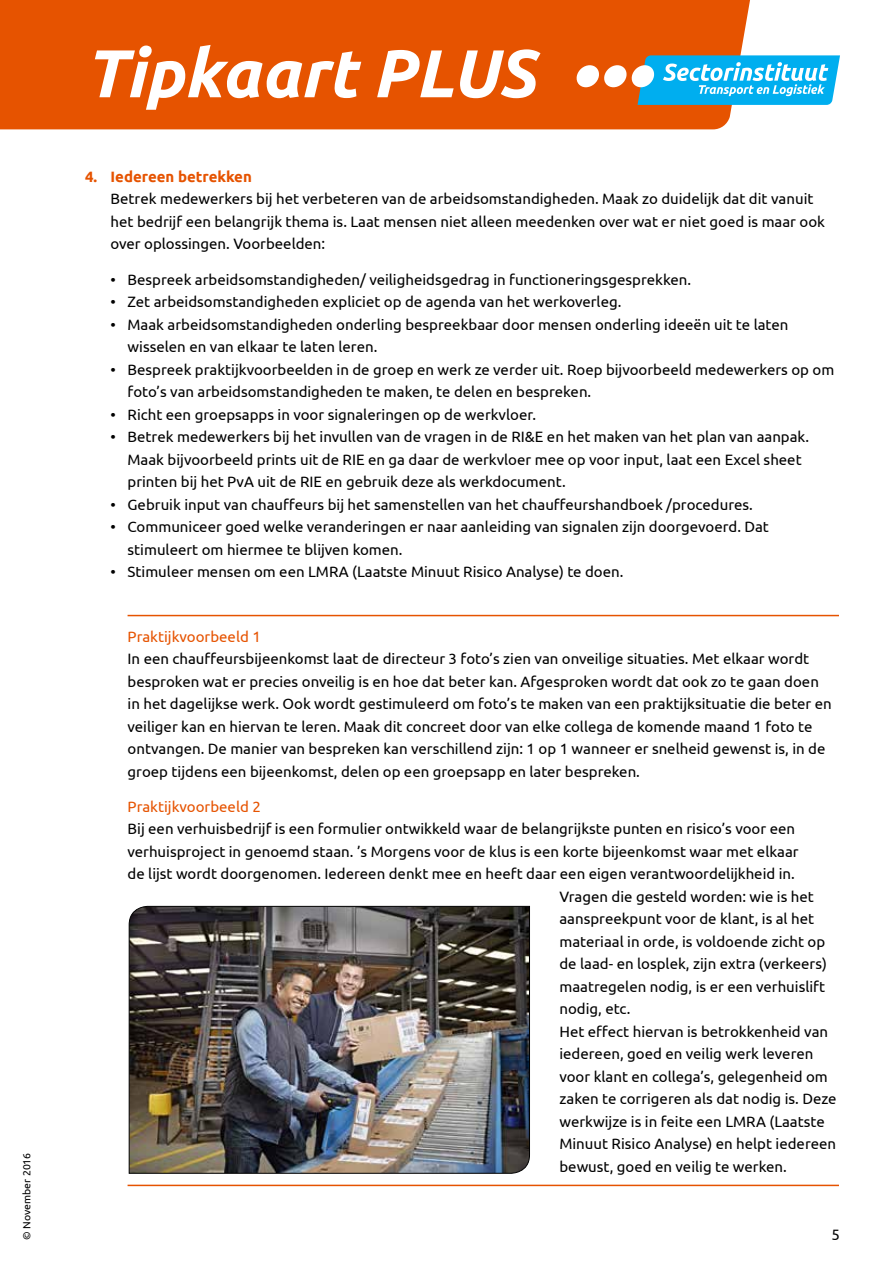
<style>
.page{position:relative;width:893px;height:1263px;background:#fff}
.page>*{position:absolute;margin:0;border:0;box-sizing:border-box;transform-origin:0 0}
.t1{font:italic 700 67.5px "Ubuntu";color:#fff}
.t2{font:15px/22.5px "Ubuntu";color:#000}
.t3{font:15px "Ubuntu";color:#e65300}
.t4{font:700 15px "Ubuntu";color:#e65300}
.t5{font:10.5px "Ubuntu";color:#000}
</style>
<div class="page">
<div style="left:0;top:0;width:750px;height:129px;background:#e65300"></div>
<svg style="left:577px;top:55px;width:263px;height:50px"></svg>
<hr style="left:128px;top:615px;width:711px;height:1px;background:#e65300">
<hr style="left:128px;top:1185px;width:711px;height:1px;background:#e65300">
<img style="left:129px;top:906px;width:401px;height:267px">
<p class="t5" style="left:20px;top:1239px;width:88px;rotate:-90deg">© November 2016</p>
<h1 class="t1" style="left:85px;top:32px;width:452px">Tipkaart PLUS</h1>
<p class="t4" style="left:85px;top:167px;width:168px">4. Iedereen betrekken</p>
<p class="t2" style="left:111px;top:187px;width:716px">Betrek medewerkers bij het verbeteren van de arbeidsomstandigheden. Maak zo duidelijk dat dit vanuit het bedrijf een belangrijk thema is. Laat mensen niet alleen meedenken over wat er niet goed is maar ook over oplossingen. Voorbeelden:</p>
<p class="t2" style="left:111px;top:267px;width:582px">• Bespreek arbeidsomstandigheden/ veiligheidsgedrag in functioneringsgesprekken.</p>
<p class="t2" style="left:111px;top:290px;width:512px">• Zet arbeidsomstandigheden expliciet op de agenda van het werkoverleg.</p>
<p class="t2" style="left:128px;top:312px;width:662px;text-indent:-17px">• Maak arbeidsomstandigheden onderling bespreekbaar door mensen onderling ideeën uit te laten wisselen en van elkaar te laten leren.</p>
<p class="t2" style="left:128px;top:357px;width:708px;text-indent:-17px">• Bespreek praktijkvoorbeelden in de groep en werk ze verder uit. Roep bijvoorbeeld medewerkers op om foto’s van arbeidsomstandigheden te maken, te delen en bespreken.</p>
<p class="t2" style="left:111px;top:402px;width:427px">• Richt een groepsapps in voor signaleringen op de werkvloer.</p>
<p class="t2" style="left:128px;top:425px;width:683px;text-indent:-17px">• Betrek medewerkers bij het invullen van de vragen in de RI&amp;E en het maken van het plan van aanpak.<br>Maak bijvoorbeeld prints uit de RIE en ga daar de werkvloer mee op voor input, laat een Excel sheet printen bij het PvA uit de RIE en gebruik deze als werkdocument.</p>
<p class="t2" style="left:111px;top:492px;width:644px">• Gebruik input van chauffeurs bij het samenstellen van het chauffeurshandboek /procedures.</p>
<p class="t2" style="left:128px;top:515px;width:643px;text-indent:-17px">• Communiceer goed welke veranderingen er naar aanleiding van signalen zijn doorgevoerd. Dat stimuleert om hiermee te blijven komen.</p>
<p class="t2" style="left:111px;top:560px;width:514px">• Stimuleer mensen om een LMRA (Laatste Minuut Risico Analyse) te doen.</p>
<p class="t3" style="left:128px;top:627px;width:135px">Praktijkvoorbeeld 1</p>
<p class="t2" style="left:128px;top:647px;width:706px">In een chauffeursbijeenkomst laat de directeur 3 foto’s zien van onveilige situaties. Met elkaar wordt besproken wat er precies onveilig is en hoe dat beter kan. Afgesproken wordt dat ook zo te gaan doen in het dagelijkse werk. Ook wordt gestimuleerd om foto’s te maken van een praktijksituatie die beter en veiliger kan en hiervan te leren. Maak dit concreet door van elke collega de komende maand 1 foto te ontvangen. De manier van bespreken kan verschillend zijn: 1 op 1 wanneer er snelheid gewenst is, in de groep tijdens een bijeenkomst, delen op een groepsapp en later bespreken.</p>
<p class="t3" style="left:128px;top:797px;width:135px">Praktijkvoorbeeld 2</p>
<p class="t2" style="left:128px;top:817px;width:669px">Bij een verhuisbedrijf is een formulier ontwikkeld waar de belangrijkste punten en risico’s voor een</p>
<p class="t2" style="left:128px;top:840px;width:673px">verhuisproject in genoemd staan. ’s Morgens voor de klus is een korte bijeenkomst waar met elkaar</p>
<p class="t2" style="left:128px;top:862px;width:669px">de lijst wordt doorgenomen. Iedereen denkt mee en heeft daar een eigen verantwoordelijkheid in.</p>
<p class="t2" style="left:559px;top:885px;width:256px">Vragen die gesteld worden: wie is het</p>
<p class="t2" style="left:559px;top:907px;width:256px">aanspreekpunt voor de klant, is al het</p>
<p class="t2" style="left:559px;top:930px;width:267px">materiaal in orde, is voldoende zicht op</p>
<p class="t2" style="left:559px;top:952px;width:269px">de laad- en losplek, zijn extra (verkeers)</p>
<p class="t2" style="left:559px;top:975px;width:267px">maatregelen nodig, is er een verhuislift</p>
<p class="t2" style="left:559px;top:997px;width:72px">nodig, etc.</p>
<p class="t2" style="left:559px;top:1020px;width:270px">Het effect hiervan is betrokkenheid van</p>
<p class="t2" style="left:559px;top:1042px;width:256px">iedereen, goed en veilig werk leveren</p>
<p class="t2" style="left:559px;top:1065px;width:270px">voor klant en collega’s, gelegenheid om</p>
<p class="t2" style="left:559px;top:1087px;width:279px">zaken te corrigeren als dat nodig is. Deze</p>
<p class="t2" style="left:559px;top:1110px;width:267px">werkwijze is in feite een LMRA (Laatste</p>
<p class="t2" style="left:559px;top:1132px;width:278px">Minuut Risico Analyse) en helpt iedereen</p>
<p class="t2" style="left:559px;top:1155px;width:229px">bewust, goed en veilig te werken.</p>
<p class="t2" style="left:832px;top:1222px;width:10px">5</p>
</div>
